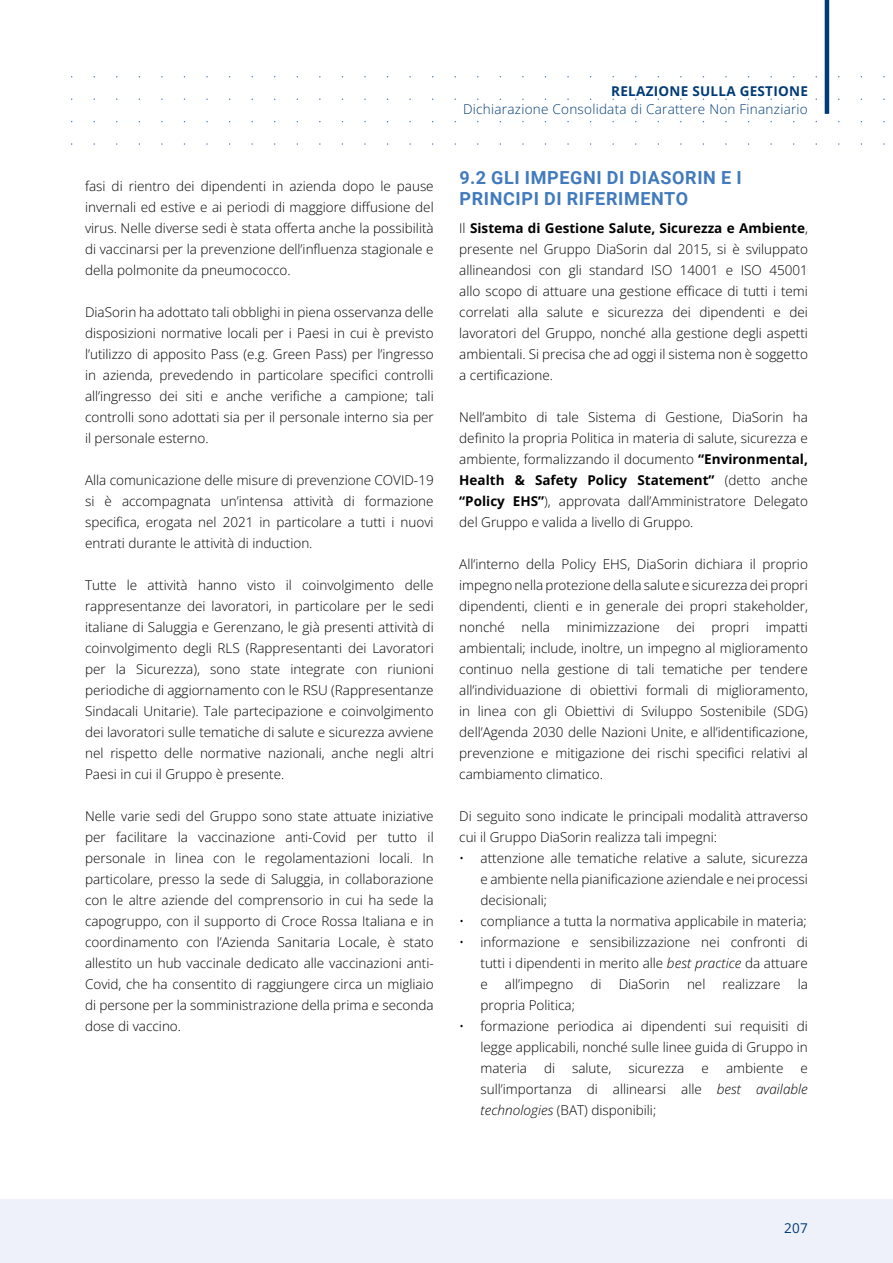
<style>
.page{position:relative;width:893px;height:1263px;background:#fff}
.page>*{position:absolute;margin:0;border:0;box-sizing:border-box;transform-origin:0 0}
.t1{font:700 18px/21px "Roboto";letter-spacing:.035em;color:#417abd}
.t2{font:300 13.5px/21px "Open Sans";color:#000;text-align:justify}
.t3{font:300 13.5px "Open Sans";letter-spacing:.02em;color:#003a78}
.t4{font:700 13.5px "Open Sans";letter-spacing:.02em;color:#003a78}
.t5{font:13.5px "Open Sans";color:#003a78}
.s1{font-weight:700}
.s2{font-style:italic}
</style>
<div class="page">
<hr style="left:825px;top:0;width:4px;height:114px;background:#003a78">
<svg style="left:71px;top:63px;width:814px;height:82px"></svg>
<div style="left:0;top:1199px;width:893px;height:64px;background:#eef1fa"></div>
<p class="t2" style="left:85px;top:175px;width:350px">fasi di rientro dei dipendenti in azienda dopo le pause invernali ed estive e ai periodi di maggiore diffusione del virus. Nelle diverse sedi è stata offerta anche la possibilità di vaccinarsi per la prevenzione dell’influenza stagionale e della polmonite da pneumococco.</p>
<p class="t2" style="left:85px;top:301px;width:350px">DiaSorin ha adottato tali obblighi in piena osservanza delle disposizioni normative locali per i Paesi in cui è previsto l’utilizzo di apposito Pass (e.g. Green Pass) per l’ingresso in azienda, prevedendo in particolare specifici controlli all’ingresso dei siti e anche verifiche a campione; tali controlli sono adottati sia per il personale interno sia per il personale esterno.</p>
<p class="t2" style="left:85px;top:469px;width:350px">Alla comunicazione delle misure di prevenzione COVID-19 si è accompagnata un’intensa attività di formazione specifica, erogata nel 2021 in particolare a tutti i nuovi entrati durante le attività di induction.</p>
<p class="t2" style="left:85px;top:574px;width:350px">Tutte le attività hanno visto il coinvolgimento delle rappresentanze dei lavoratori, in particolare per le sedi italiane di Saluggia e Gerenzano, le già presenti attività di coinvolgimento degli RLS (Rappresentanti dei Lavoratori per la Sicurezza), sono state integrate con riunioni periodiche di aggiornamento con le RSU (Rappresentanze Sindacali Unitarie). Tale partecipazione e coinvolgimento dei lavoratori sulle tematiche di salute e sicurezza avviene nel rispetto delle normative nazionali, anche negli altri Paesi in cui il Gruppo è presente.</p>
<p class="t2" style="left:85px;top:805px;width:350px">Nelle varie sedi del Gruppo sono state attuate iniziative per facilitare la vaccinazione anti-Covid per tutto il personale in linea con le regolamentazioni locali. In particolare, presso la sede di Saluggia, in collaborazione con le altre aziende del comprensorio in cui ha sede la capogruppo, con il supporto di Croce Rossa Italiana e in coordinamento con l’Azienda Sanitaria Locale, è stato allestito un hub vaccinale dedicato alle vaccinazioni anti-Covid, che ha consentito di raggiungere circa un migliaio di persone per la somministrazione della prima e seconda dose di vaccino.</p>
<p class="t4" style="left:611px;top:82px;width:198px">RELAZIONE SULLA GESTIONE</p>
<p class="t3" style="left:463px;top:100px;width:346px">Dichiarazione Consolidata di Carattere Non Finanziario</p>
<h1 class="t1" style="left:460px;top:166px;width:284px">9.2 GLI IMPEGNI DI DIASORIN E I<br>PRINCIPI DI RIFERIMENTO</h1>
<p class="t2" style="left:459px;top:217px;width:350px">Il <span class="s1">Sistema di Gestione Salute, Sicurezza e Ambiente</span>, presente nel Gruppo DiaSorin dal 2015, si è sviluppato allineandosi con gli standard ISO 14001 e ISO 45001 allo scopo di attuare una gestione efficace di tutti i temi correlati alla salute e sicurezza dei dipendenti e dei lavoratori del Gruppo, nonché alla gestione degli aspetti ambientali. Si precisa che ad oggi il sistema non è soggetto a certificazione.</p>
<p class="t2" style="left:459px;top:406px;width:350px">Nell’ambito di tale Sistema di Gestione, DiaSorin ha definito la propria Politica in materia di salute, sicurezza e ambiente, formalizzando il documento <span class="s1">“Environmental, Health &amp; Safety Policy Statement”</span> (detto anche <span class="s1">“Policy EHS”</span>), approvata dall’Amministratore Delegato del Gruppo e valida a livello di Gruppo.</p>
<p class="t2" style="left:459px;top:553px;width:350px">All’interno della Policy EHS, DiaSorin dichiara il proprio impegno nella protezione della salute e sicurezza dei propri dipendenti, clienti e in generale dei propri stakeholder, nonché nella minimizzazione dei propri impatti ambientali; include, inoltre, un impegno al miglioramento continuo nella gestione di tali tematiche per tendere all’individuazione di obiettivi formali di miglioramento, in linea con gli Obiettivi di Sviluppo Sostenibile (SDG) dell’Agenda 2030 delle Nazioni Unite, e all’identificazione, prevenzione e mitigazione dei rischi specifici relativi al cambiamento climatico.</p>
<p class="t2" style="left:459px;top:805px;width:350px">Di seguito sono indicate le principali modalità attraverso cui il Gruppo DiaSorin realizza tali impegni:</p>
<p class="t2" style="left:480px;top:847px;width:329px;text-indent:-21px">• attenzione alle tematiche relative a salute, sicurezza e ambiente nella pianificazione aziendale e nei processi decisionali;</p>
<p class="t2" style="left:459px;top:910px;width:349px">• compliance a tutta la normativa applicabile in materia;</p>
<p class="t2" style="left:480px;top:932px;width:329px;text-indent:-21px">• informazione e sensibilizzazione nei confronti di tutti i dipendenti in merito alle <span class="s2">best practice</span> da attuare e</p>
<p class="t2" style="left:505px;top:974px;width:70px">all’impegno</p>
<p class="t2" style="left:590px;top:974px;width:13px">di</p>
<p class="t2" style="left:619px;top:974px;width:53px">DiaSorin</p>
<p class="t2" style="left:687px;top:974px;width:20px">nel</p>
<p class="t2" style="left:722px;top:974px;width:60px">realizzare</p>
<p class="t2" style="left:798px;top:974px;width:12px">la</p>
<p class="t2" style="left:480px;top:995px;width:96px">propria Politica;</p>
<p class="t2" style="left:480px;top:1016px;width:329px;text-indent:-21px">• formazione periodica ai dipendenti sui requisiti di legge applicabili, nonché sulle linee guida di Gruppo in materia</p>
<p class="t2" style="left:544px;top:1058px;width:13px">di</p>
<p class="t2" style="left:572px;top:1058px;width:41px">salute,</p>
<p class="t2" style="left:628px;top:1058px;width:57px">sicurezza</p>
<p class="t2" style="left:701px;top:1058px;width:9px">e</p>
<p class="t2" style="left:726px;top:1058px;width:59px">ambiente</p>
<p class="t2" style="left:480px;top:1058px;width:329px;text-indent:320px">e sull’importanza di allinearsi alle <span class="s2">best available technologies</span> (BAT) disponibili;</p>
<p class="t5" style="left:784px;top:1219px;width:25px">207</p>
</div>
